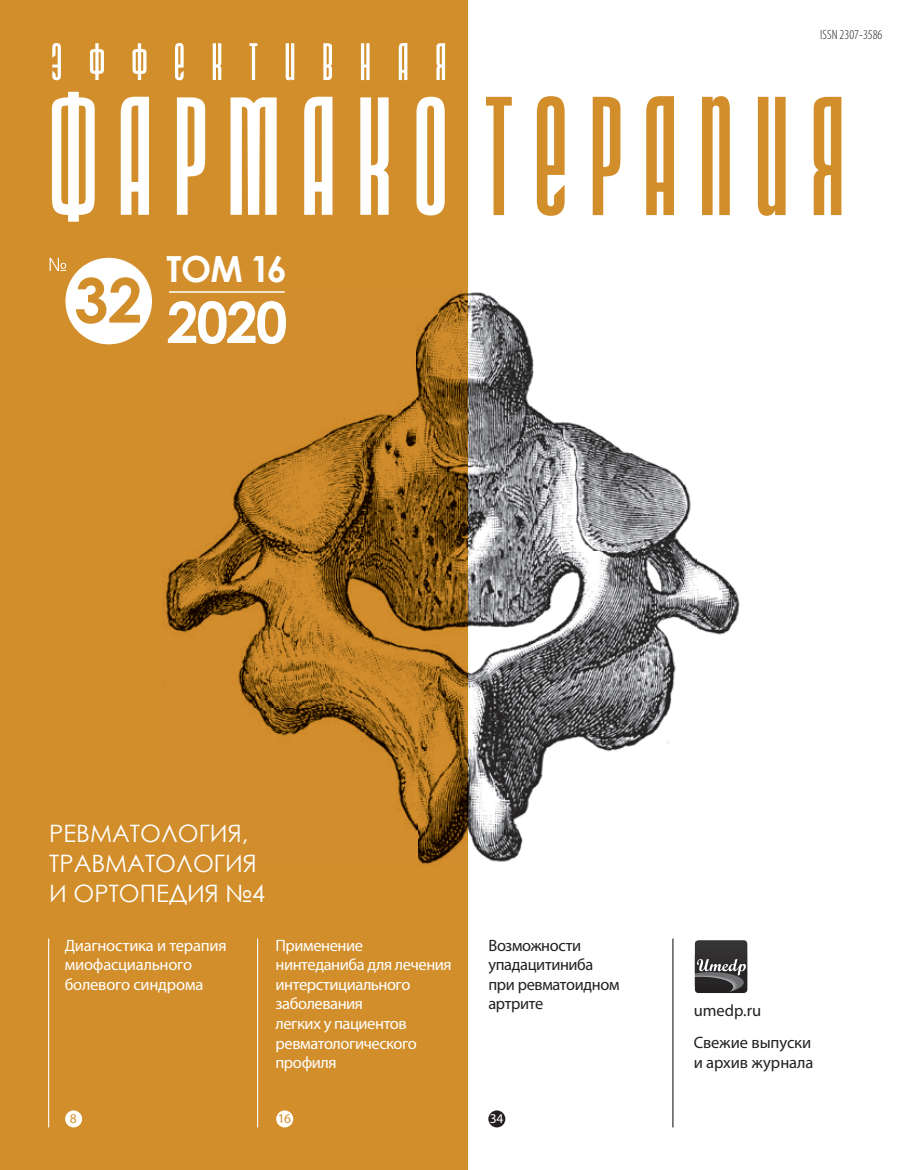
<style>
.page{position:relative;width:915px;height:1170px;background:#fff}
.page>*{position:absolute;margin:0;border:0;box-sizing:border-box;transform-origin:0 0}
.t1{font:700 61.5px "Century Gothic";color:#d28e2a}
.t2{font:700 57px "Century Gothic";color:#fff}
.t3{font:700 36px "Century Gothic";color:#fff}
.t4{font:24px/30px "Century Gothic";color:#fff}
.t5{font:16.5px/19.5px "Myriad Pro";letter-spacing:-.025em;color:#fff}
.t6{font:16.5px/19.5px "Myriad Pro";letter-spacing:-.02em;color:#231f20}
.t7{font:16.5px/32.2px "Myriad Pro";color:#231f20}
.t8{font:300 condensed 13.5px "Myriad Pro";color:#231f20}
.t9{font:13.5px "Myriad Pro";color:#d28e2a}
.t10{font:13.5px "Myriad Pro";color:#fff}
</style>
<div class="page">
<div style="left:0;top:0;width:467px;height:1169px;background:#d28e2a"></div>
<svg style="left:486px;top:96px;width:355px;height:120px"></svg>
<svg style="left:52px;top:43px;width:393px;height:37px"></svg>
<hr style="left:257px;top:938px;width:1px;height:189px;background:#fff">
<hr style="left:48px;top:938px;width:1px;height:189px;background:#fff">
<hr style="left:672px;top:938px;width:1px;height:189px;background:#231f20">
<div style="left:276px;top:1110px;width:17px;height:17px;background:#fff;border-radius:50%"></div>
<div style="left:65px;top:1110px;width:17px;height:17px;background:#fff;border-radius:50%"></div>
<div style="left:488px;top:1110px;width:17px;height:17px;background:#231f20;border-radius:50%"></div>
<img style="left:162px;top:290px;width:578px;height:575px">
<svg style="left:695px;top:941px;width:51px;height:50px;background:#4a484a"></svg>
<div style="left:693px;top:939px;width:55px;height:54px;border:1px solid #fff;border-radius:4px"></div>
<svg style="left:416px;top:97px;width:28px;height:118px"></svg>
<svg style="left:360px;top:97px;width:28px;height:118px"></svg>
<svg style="left:230px;top:97px;width:46px;height:118px"></svg>
<svg style="left:52px;top:92px;width:43px;height:130px"></svg>
<svg style="left:177px;top:97px;width:28px;height:118px"></svg>
<svg style="left:121px;top:97px;width:28px;height:118px"></svg>
<svg style="left:304px;top:97px;width:28px;height:118px"></svg>
<svg style="left:50px;top:258px;width:16px;height:13px"></svg>
<div style="left:65px;top:258px;width:87px;height:86px;background:#fff;border-radius:50%"></div>
<hr style="left:169px;top:291px;width:115px;height:2px;background:#fff">
<h1 class="t1" style="left:74px;top:253px;width:70px">32</h1>
<h3 class="t3" style="left:166px;top:242px;width:122px">ТОМ 16</h3>
<h2 class="t2" style="left:166px;top:279px;width:122px">2020</h2>
<p class="t8" style="left:819px;top:27px;width:64px">ISSN 2307-3586</p>
<h3 class="t4" style="left:49px;top:817px;width:217px">РЕВМАТОЛОГИЯ,<br>ТРАВМАТОЛОГИЯ<br>И ОРТОПЕДИЯ №4</h3>
<p class="t5" style="left:65px;top:935px;width:163px">Диагностика и терапия миофасциального болевого синдрома</p>
<p class="t5" style="left:275px;top:935px;width:178px">Применение нинтеданиба для лечения интерстициального заболевания<br>легких у пациентов ревматологического профиля</p>
<p class="t6" style="left:488px;top:935px;width:132px">Возможности упадацитиниба при ревматоидном артрите</p>
<p class="t9" style="left:70px;top:1110px;width:8px">8</p>
<p class="t9" style="left:277px;top:1110px;width:15px">16</p>
<p class="t10" style="left:490px;top:1110px;width:15px">34</p>
<p class="t7" style="left:693px;top:993px;width:119px">umedp.ru<br>Свежие выпуски</p>
<p class="t6" style="left:693px;top:1051px;width:121px">и архив журнала</p>
</div>
